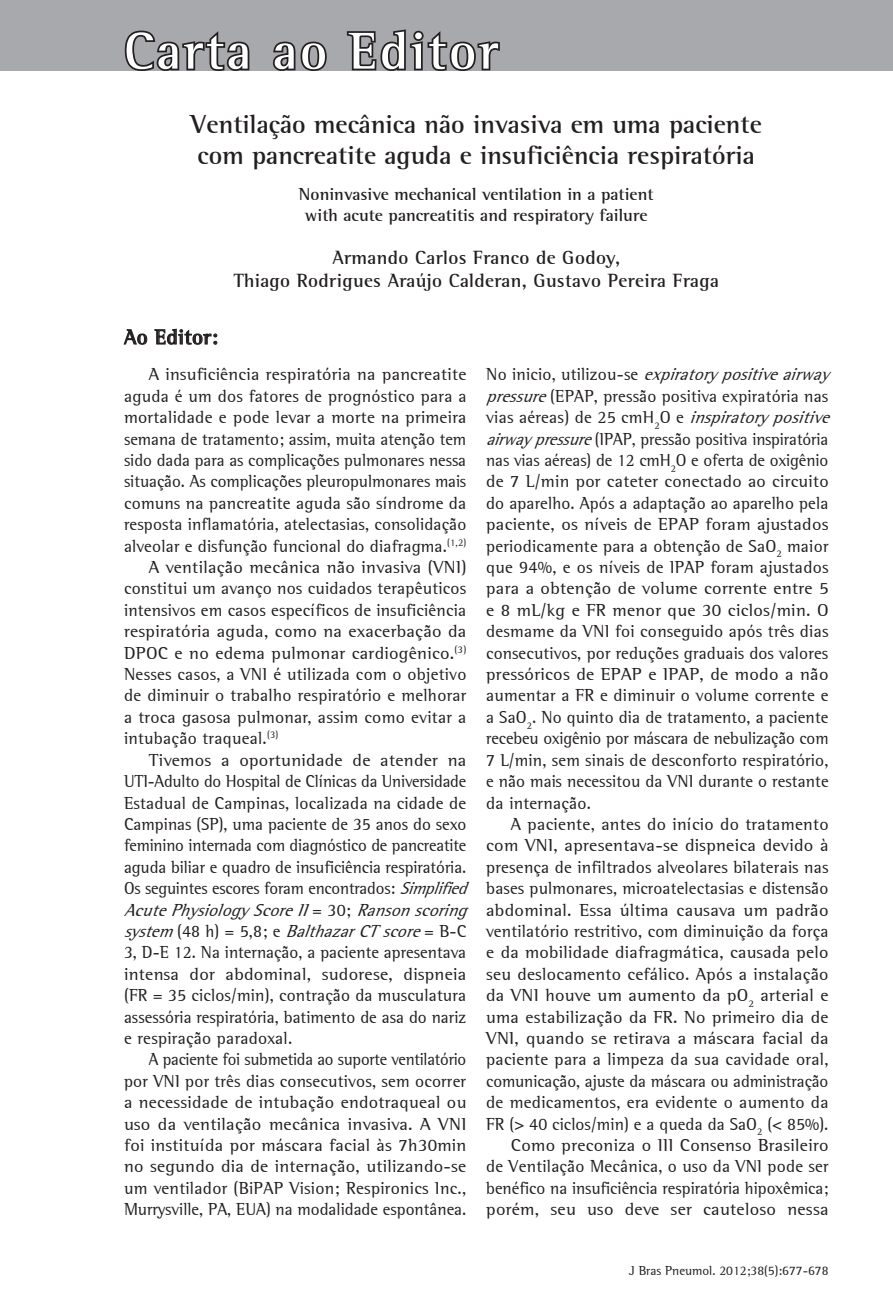
<style>
.page{position:relative;width:893px;height:1315px;background:#fff}
.page>*{position:absolute;margin:0;border:0;box-sizing:border-box;transform-origin:0 0}
.t1{font:700 52.5px "Libre Semi Serif S Si";letter-spacing:.05em;color:#fff}
.Título___1o_idioma{font:700 26.25px/31.5px "Libre Semi Serif S Si";color:#231f20}
.Sub-título___1o_níve{font:700 21px "Libre Semi Serif S Si";letter-spacing:.015em;color:#231f20}
.Autores{font:700 19.25px/23.1px "Libre Semi Serif S Si";letter-spacing:.015em;color:#231f20;text-align:center}
.Corpo{font:17.5px/21.3px "Libre Semi Serif S Si";letter-spacing:.01em;color:#231f20;text-align:justify}
.Corpo-2{font:17.5px/21.3px "Libre Semi Serif S Si";letter-spacing:.01em;color:#231f20;scale:1.05 1}
.Corpo-3{font:17.5px/21.3px "Libre Semi Serif S Si";letter-spacing:.01em;color:#231f20;text-align:justify;scale:1.04 1}
.Corpo-4{font:17.5px/21.3px "Libre Semi Serif S Si";letter-spacing:.01em;color:#231f20;text-align:justify;scale:.96 1}
.Título___2o_idioma{font:700 17.5px/21px "Libre Semi Serif S Si";color:#231f20;text-align:center}
.rodapé{font:13.12px "Libre Semi Serif S Si";color:#231f20}
.s1{font-style:italic}
</style>
<div class="page">
<div style="left:0;top:0;width:893px;height:70px;background:#a8a9ad"></div>
<svg style="left:124px;top:329px;width:23px;height:16px"></svg>
<svg style="left:154px;top:329px;width:63px;height:16px"></svg>
<svg style="left:123px;top:30px;width:128px;height:41px"></svg>
<svg style="left:271px;top:41px;width:58px;height:30px"></svg>
<svg style="left:345px;top:29px;width:157px;height:42px"></svg>
<h1 class="t1" style="left:124px;top:19px;width:376px">Carta ao Editor</h1>
<p class="Título___1o_idioma" style="left:191px;top:108px;width:573px">Ventilação mecânica não invasiva em uma paciente com pancreatite aguda e insuficiência respiratória</p>
<p class="Título___2o_idioma" style="left:299px;top:184px;width:356px">Noninvasive mechanical ventilation in a patient with acute pancreatitis and respiratory failure</p>
<p class="Autores" style="left:234px;top:246px;width:487px">Armando Carlos Franco de Godoy,<br>Thiago Rodrigues Araújo Calderan, Gustavo Pereira Fraga</p>
<p class="Sub-título___1o_níve" style="left:124px;top:324px;width:96px">Ao Editor:</p>
<p class="Corpo" style="left:124px;top:364px;width:344px;text-indent:25px">A insuficiência respiratória na pancreatite aguda é um dos fatores de prognóstico para a mortalidade e pode levar a morte na primeira semana de tratamento; assim, muita atenção tem sido dada para as complicações pulmonares nessa situação. As complicações pleuropulmonares mais comuns na pancreatite aguda são síndrome da resposta inflamatória, atelectasias, consolidação alveolar e disfunção funcional do diafragma.<sup>(1,2)</sup></p>
<p class="Corpo-3" style="left:124px;top:556px;width:331px;text-indent:25px">A ventilação mecânica não invasiva (VNI) constitui um avanço nos cuidados terapêuticos intensivos em casos específicos de insuficiência respiratória aguda, como na exacerbação da DPOC e no edema pulmonar cardiogênico.<sup>(3)<br></sup>Nesses casos, a VNI é utilizada com o objetivo de diminuir o trabalho respiratório e melhorar a troca gasosa pulmonar, assim como evitar a intubação traqueal.<sup>(3)</sup></p>
<p class="Corpo-2" style="left:124px;top:749px;width:335px;text-indent:25px">Tivemos a oportunidade de atender na UTI-Adulto do Hospital de Clínicas da Universidade Estadual de Campinas, localizada na cidade de Campinas (SP), uma paciente de 35 anos do sexo feminino internada com diagnóstico de pancreatite aguda biliar e quadro de insuficiência respiratória.<br>Os seguintes escores foram encontrados: <span class="s1">Simplified AcutePhysiology ScoreII</span> = 3 0 ; <span class="s1">Ransonscoring system</span>( 4 8 h ) = 5 , 8 ; e <span class="s1">BalthazarCTscore</span> = B - C 3, D-E 12. Na internação, a paciente apresentava intensa dor abdominal, sudorese, dispneia (FR = 35 ciclos/min), contração da musculatura assessória respiratória, batimento de asa do nariz e respiração paradoxal.</p>
<p class="Corpo-4" style="left:124px;top:1048px;width:358px;text-indent:25px">A paciente foi submetida ao suporte ventilatório por VNI por três dias consecutivos, sem ocorrer a necessidade de intubação endotraqueal ou uso da ventilação mecânica invasiva. A VNI foi instituída por máscara facial às 7h30min no segundo dia de internação, utilizando-se um ventilador (BiPAP Vision; Respironics Inc., Murrysville, PA, EUA) na modalidade espontânea.</p>
<p class="Corpo" style="left:486px;top:364px;width:351px;text-align:left">N o i n i c i o , u t i l i z o u - s e <span class="s1">expiratory positiveairway pressure</span>(EPAP, pressão positiva expiratória nas v i a s a é r e a s ) d e 2 5 c m H <sub>2</sub> O e <span class="s1">inspiratory positive airway pressure</span>(IPAP, pressão positiva inspiratória nas vias aéreas) de 12 cmH<sub>2</sub>O e oferta de oxigênio de 7 L/min por cateter conectado ao circuito do aparelho. Após a adaptação ao aparelho pela paciente, os níveis de EPAP foram ajustados periodicamente para a obtenção de SaO<sub>2</sub> maior que 94%, e os níveis de IPAP foram ajustados para a obtenção de volume corrente entre 5 e 8 mL/kg e FR menor que 30 ciclos/min. O desmame da VNI foi conseguido após três dias consecutivos, por reduções graduais dos valores pressóricos de EPAP e IPAP, de modo a não aumentar a FR e diminuir o volume corrente e a SaO<sub>2</sub>. No quinto dia de tratamento, a paciente recebeu oxigênio por máscara de nebulização com 7 L/min, sem sinais de desconforto respiratório, e não mais necessitou da VNI durante o restante da internação.</p>
<p class="Corpo" style="left:486px;top:813px;width:344px;text-indent:25px">A paciente, antes do início do tratamento com VNI, apresentava-se dispneica devido à presença de infiltrados alveolares bilaterais nas bases pulmonares, microatelectasias e distensão abdominal. Essa última causava um padrão ventilatório restritivo, com diminuição da força e da mobilidade diafragmática, causada pelo seu deslocamento cefálico. Após a instalação da VNI houve um aumento da pO<sub>2</sub> arterial e uma estabilização da FR. No primeiro dia de VNI, quando se retirava a máscara facial da paciente para a limpeza da sua cavidade oral, comunicação, ajuste da máscara ou administração de medicamentos, era evidente o aumento da FR (&gt; 40 ciclos/min) e a queda da SaO<sub>2</sub> (&lt; 85%).</p>
<p class="Corpo-3" style="left:486px;top:1134px;width:331px;text-indent:25px">Como preconiza o III Consenso Brasileiro de Ventilação Mecânica, o uso da VNI pode ser benéfico na insuficiência respiratória hipoxêmica; porém, seu uso deve ser cauteloso nessa</p>
<p class="rodapé" style="left:629px;top:1263px;width:201px">J Bras Pneumol. 2012;38(5):677-678</p>
</div>
